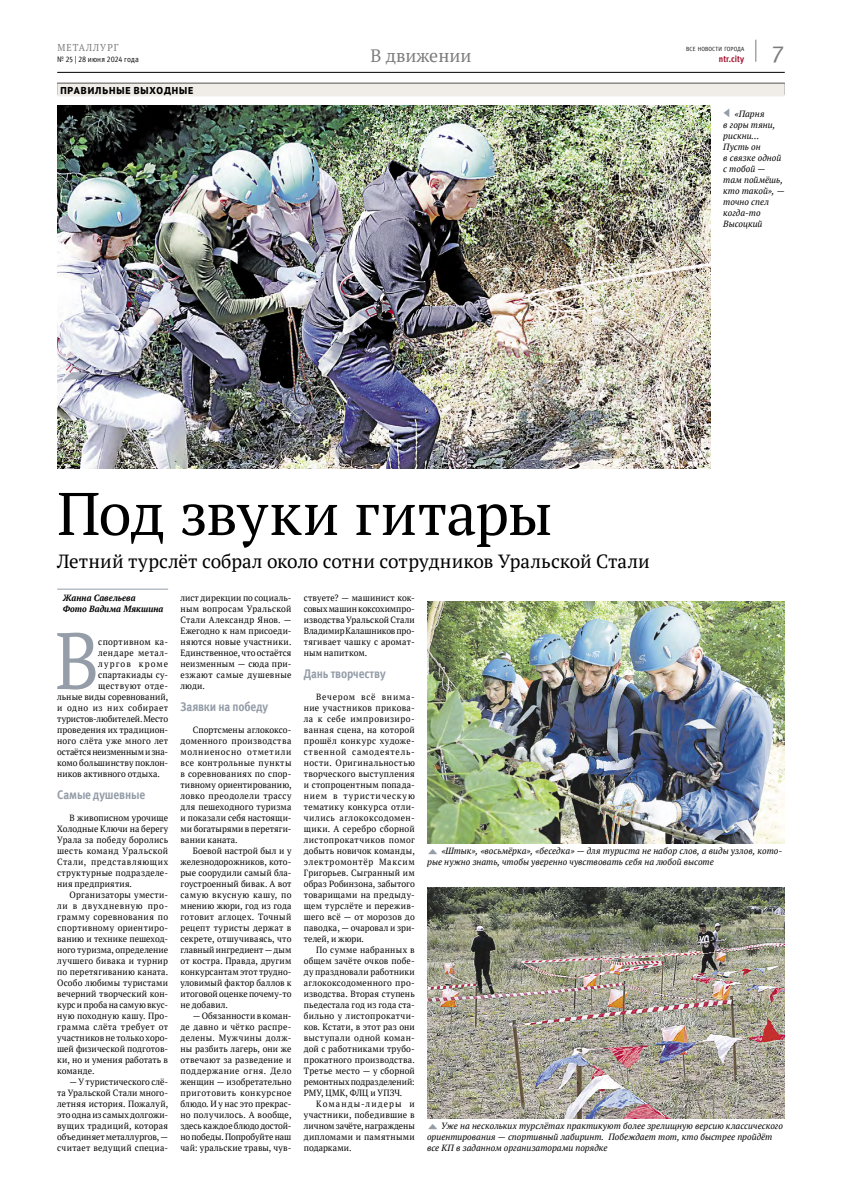
<style>
.page{position:relative;width:842px;height:1191px;background:#fff}
.page>*{position:absolute;margin:0;border:0;box-sizing:border-box;transform-origin:0 0}
.t1{font:79.8px "PT Serif";color:#949da8;scale:.9 1}
.t2{font:60px "PT Serif";letter-spacing:-.015em;color:#000}
.t3{font:24px "Meta Offc Pro Norm";color:#7c7c7c}
.t4{font:21px "Modern Pictograms";color:#949da8;scale:.67 1}
.t5{font:19px "PT Serif";letter-spacing:.005em;color:#000}
.t6{font:18px "PT Serif";color:#7c7c7c}
.t7{font:700 12.5px "Meta Offc Pro";letter-spacing:-.015em;color:#949da8;scale:.9 1}
.t8{font:800 10px "PT Sans Pro";letter-spacing:.09em;color:#000}
.t9{font:10px "PT Serif";letter-spacing:.11em;color:#7c7c7c;scale:.92 1}
.t10{font:9px/11px "PT Serif";letter-spacing:.01em;color:#000;text-align:justify;scale:.96 1}
.t11{font:italic 9px/11px "PT Serif";color:#000}
.t12{font:italic 700 9px/11px "PT Serif";letter-spacing:.005em;color:#000;scale:.95 1}
.t13{font:9px "PT Serif";letter-spacing:-.015em;color:#000;scale:.96 1}
.t14{font:9px "PT Serif";letter-spacing:.03em;color:#000;scale:.96 1}
.t15{font:9px "PT Serif";letter-spacing:.06em;color:#000;scale:.96 1}
.t16{font:9px "PT Serif";letter-spacing:.04em;color:#000;scale:.96 1}
.t17{font:9px "PT Serif";letter-spacing:.055em;color:#000;scale:.96 1}
.t18{font:9px "PT Serif";letter-spacing:.045em;color:#000;scale:.96 1}
.t19{font:9px "PT Serif";letter-spacing:.125em;color:#000;scale:.96 1}
.t20{font:700 9px "Meta Offc Pro";letter-spacing:-.005em;color:#a4102e;scale:.9 1}
.t21{font:8px "Meta Offc Pro Norm";letter-spacing:.01em;color:#000;scale:.9 1}
.t22{font:6px "Meta Offc Pro Norm";letter-spacing:.015em;color:#000;scale:.9 1}
.s1{font-family:"Modern Pictograms";font-style:normal;font-size:14px;color:#949da8}
</style>
<div class="page">
<hr style="left:57px;top:72px;width:728px;height:1px;background:#000">
<svg style="left:755px;top:40px;width:1px;height:22px"></svg>
<hr style="left:57px;top:588px;width:111px;height:1px;background:#949da8">
<img style="left:57px;top:106px;width:654px;height:363px">
<img style="left:427px;top:887px;width:358px;height:231px">
<img style="left:427px;top:601px;width:358px;height:242px">
<div style="left:57px;top:83px;width:728px;height:13px;background:#f0ede9"></div>
<p class="t9" style="left:58px;top:41px;width:68px">МЕТАЛЛУРГ</p>
<p class="t21" style="left:57px;top:53px;width:92px">№ 25 | 28 июня 2024 года</p>
<h3 class="t6" style="left:371px;top:44px;width:102px">В движении</h3>
<p class="t8" style="left:60px;top:84px;width:134px">ПРАВИЛЬНЫЕ ВЫХОДНЫЕ</p>
<p class="t22" style="left:686px;top:44px;width:66px">ВСЕ НОВОСТИ ГОРОДА</p>
<p class="t20" style="left:719px;top:52px;width:30px">ntr.city</p>
<h3 class="t3" style="left:771px;top:35px;width:15px">7</h3>
<h3 class="t4" style="left:723px;top:101px;width:13px">&lt;</h3>
<p class="t11" style="left:723px;top:108px;width:63px;text-indent:11px">«Парня<br>в горы тяни, рискни…<br>Пусть он<br>в связке одной с тобой — там поймёшь, кто такой», — точно спел когда-то<br>Высоцкий</p>
<h2 class="t2" style="left:57px;top:475px;width:497px">Под звуки гитары</h2>
<h3 class="t5" style="left:57px;top:549px;width:594px">Летний турслёт собрал около сотни сотрудников Уральской Стали</h3>
<p class="t12" style="left:63px;top:592px;width:107px">Жанна Савельева<br>Фото Вадима Мякшина</p>
<h1 class="t1" style="left:55px;top:609px;width:51px">В</h1>
<p class="t16" style="left:98px;top:636px;width:74px">спортивном ка-</p>
<p class="t17" style="left:98px;top:647px;width:74px">лендаре метал-</p>
<p class="t19" style="left:98px;top:658px;width:74px">лургов кроме</p>
<p class="t10" style="left:98px;top:669px;width:74px">спартакиады су-</p>
<p class="t18" style="left:98px;top:680px;width:74px">ществуют отде-</p>
<p class="t10" style="left:57px;top:691px;width:117px">льные виды соревнований,</p>
<p class="t15" style="left:57px;top:702px;width:117px">и одно из них собирает</p>
<p class="t10" style="left:57px;top:713px;width:117px">туристов-любителей. Место</p>
<p class="t10" style="left:57px;top:724px;width:117px">проведения их традицион-</p>
<p class="t14" style="left:57px;top:735px;width:117px">ного слёта уже много лет</p>
<p class="t13" style="left:57px;top:746px;width:117px">остаётся неизменным и зна-</p>
<p class="t10" style="left:57px;top:757px;width:117px">комо большинству поклон-</p>
<p class="t10" style="left:57px;top:768px;width:109px">ников активного отдыха.</p>
<h3 class="t7" style="left:57px;top:785px;width:99px">Самые душевные</h3>
<p class="t10" style="left:57px;top:812px;width:117px;text-indent:12px">В живописном урочище Холодные Ключи на берегу Урала за победу боролись шесть команд Уральской Стали, представляющих структурные подразделе&shy;ния предприятия.</p>
<p class="t10" style="left:57px;top:889px;width:117px;text-indent:12px">Организаторы умести&shy;ли в двухдневную про&shy;грамму соревнования по спортивному ориентиро&shy;ванию и технике пешеход&shy;ного туризма, определение лучшего бивака и турнир по перетягиванию каната.<br>Особо любимы туристами вечерний творческий кон&shy;курс и проба на самую вкус&shy;ную походную кашу. Про&shy;грамма слёта требует от участников не только хоро&shy;шей физической подготов&shy;ки, но и умения работать в команде.</p>
<p class="t10" style="left:57px;top:1076px;width:117px;text-indent:12px">— У туристического слё&shy;та Уральской Стали много&shy;летняя история. Пожалуй, это одна из самых долгожи&shy;вущих традиций, которая объединяет металлургов, — считает ведущий специа-</p>
<p class="t10" style="left:180px;top:592px;width:117px">лист дирекции по социаль&shy;ным вопросам Уральской Стали Александр Янов. — Ежегодно к нам присоеди&shy;няются новые участники.<br>Единственное, что остаётся неизменным — сюда при&shy;езжают самые душевные люди.</p>
<h3 class="t7" style="left:180px;top:697px;width:99px">Заявки на победу</h3>
<p class="t10" style="left:180px;top:724px;width:117px;text-indent:12px">Спортсмены аглококсо&shy;доменного производства молниеносно отметили все контрольные пункты в соревнованиях по спор&shy;тивному ориентированию, ловко преодолели трассу для пешеходного туризма и показали себя настоящи&shy;ми богатырями в перетяги&shy;вании каната.</p>
<p class="t10" style="left:180px;top:845px;width:117px;text-indent:12px">Боевой настрой был и у железнодорожников, кото&shy;рые соорудили самый бла&shy;гоустроенный бивак. А вот самую вкусную кашу, по мнению жюри, год из года готовит аглоцех. Точный рецепт туристы держат в секрете, отшучиваясь, что главный ингредиент — дым от костра. Правда, другим конкурсантам этот трудно&shy;уловимый фактор баллов к итоговой оценке почему-то не добавил.</p>
<p class="t10" style="left:180px;top:1010px;width:117px;text-indent:12px">— Обязанности в коман&shy;де давно и чётко распре&shy;делены. Мужчины долж&shy;ны разбить лагерь, они же отвечают за разведение и поддержание огня. Дело женщин — изобретательно приготовить конкурсное блюдо. И у нас это прекрас&shy;но получилось. А вообще, здесь каждое блюдо достой&shy;но победы. Попробуйте наш чай: уральские травы, чув-</p>
<p class="t10" style="left:304px;top:592px;width:117px">ствуете? — машинист кок&shy;совых машин коксохимпро&shy;изводства Уральской Стали Владимир Калашников про&shy;тягивает чашку с аромат&shy;ным напитком.</p>
<h3 class="t7" style="left:304px;top:664px;width:92px">Дань творчеству</h3>
<p class="t10" style="left:304px;top:691px;width:117px;text-indent:12px">Вечером всё внима&shy;ние участников прикова&shy;ла к себе импровизиро&shy;ванная сцена, на которой прошёл конкурс художе&shy;ственной самодеятель&shy;ности. Оригинальностью творческого выступления и стопроцентным попада&shy;нием в туристическую тематику конкурса отли&shy;чились аглококсодомен&shy;щики. А серебро сборной листопрокатчиков помог добыть новичок команды, электромонтёр Максим Григорьев. Сыгранный им образ Робинзона, забытого товарищами на предыду&shy;щем турслёте и пережив&shy;шего всё — от морозов до паводка, — очаровал и зри&shy;телей, и жюри.</p>
<p class="t10" style="left:304px;top:944px;width:117px;text-indent:12px">По сумме набранных в общем зачёте очков побе&shy;ду праздновали работники аглококсодоменного про&shy;изводства. Вторая ступень пьедестала год из года ста&shy;бильно у листопрокатчи&shy;ков. Кстати, в этот раз они выступали одной коман&shy;дой с работниками трубо&shy;прокатного производства.<br>Третье место — у сборной ремонтных подразделений:<br>РМУ, ЦМК, ФЛЦ и УПЗЧ.</p>
<p class="t10" style="left:304px;top:1098px;width:117px;text-indent:12px">Команды-лидеры и участники, победившие в личном зачёте, награждены дипломами и памятными подарками.</p>
<p class="t11" style="left:427px;top:845px;width:357px"><span class="s1">‐</span> «Штык», «восьмёрка», «беседка» — для туриста не набор слов, а виды узлов, кото&shy;рые нужно знать, чтобы уверенно чувствовать себя на любой высоте</p>
<p class="t11" style="left:427px;top:1120px;width:357px"><span class="s1">‐</span> Уже на нескольких турслётах практикуют более зрелищную версию классического ориентирования — спортивный лабиринт. Побеждает тот, кто быстрее пройдёт все КП в заданном организаторами порядке</p>
</div>
